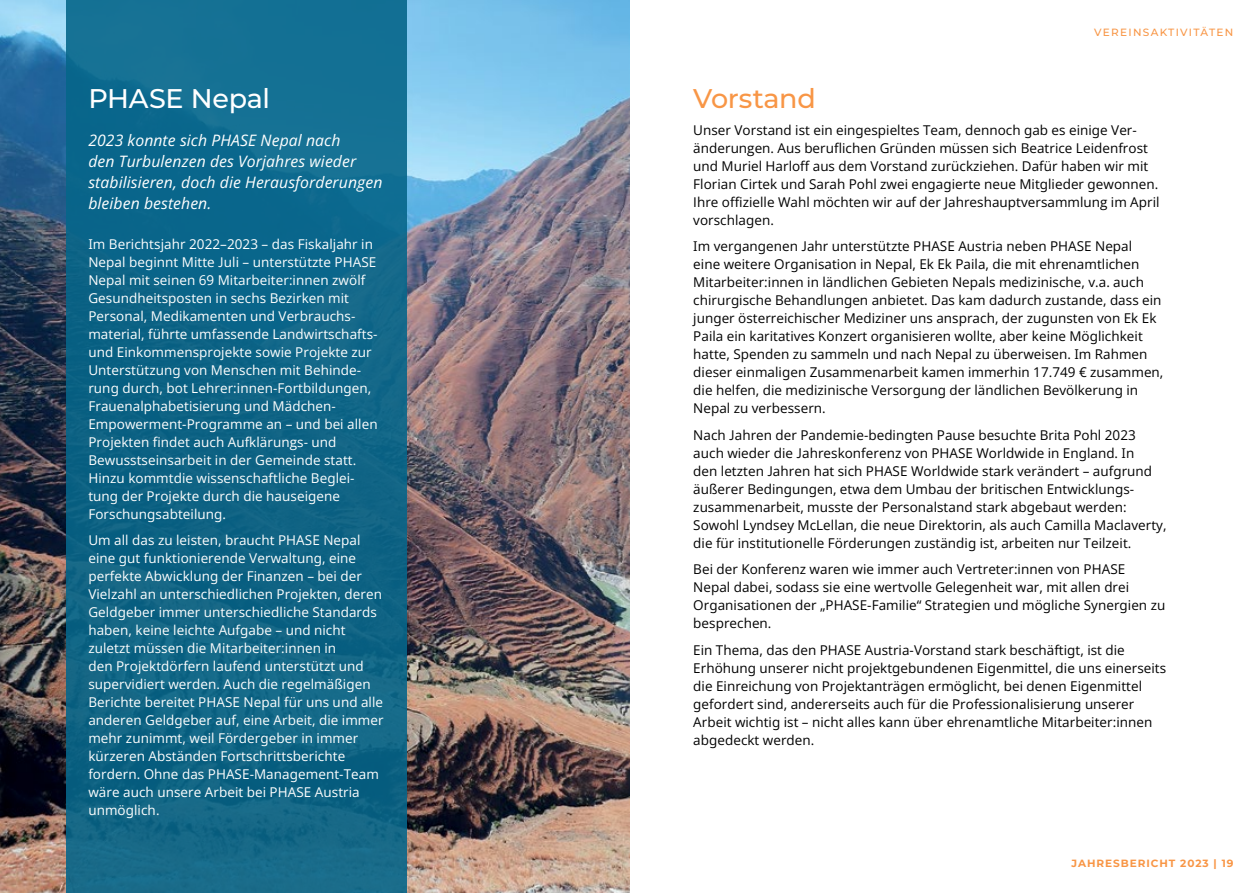
<style>
.page{position:relative;width:1259px;height:893px;background:#fff}
.page>*{position:absolute;margin:0;border:0;box-sizing:border-box;transform-origin:0 0}
.t1{font:500 27px "Montserrat";letter-spacing:-.01em;color:#fff}
.t2{font:500 27px "Montserrat";letter-spacing:-.01em;color:#f89646}
.t3{font:italic 15.75px/21px "Open Sans";letter-spacing:.005em;color:#fff}
.t4{font:13.5px/18px "Open Sans";letter-spacing:.005em;color:#000}
.t5{font:13.5px/18px "Open Sans";letter-spacing:.005em;color:#fff}
.t6{font:700 10.5px "Montserrat";letter-spacing:.09em;color:#f89646}
.t7{font:500 10.5px "Montserrat";letter-spacing:.125em;color:#f89646}
</style>
<div class="page">
<img style="left:0;top:0;width:629px;height:893px">
<div style="left:66px;top:0;width:340px;height:893px;background:linear-gradient(to right,#0d6486,#12698b)"></div>
<h1 class="t1" style="left:88px;top:80px;width:183px">PHASE Nepal</h1>
<p class="t3" style="left:88px;top:129px;width:296px">2023 konnte sich PHASE Nepal nach<br>den Turbulenzen des Vorjahres wieder stabilisieren, doch die Herausforderungen bleiben bestehen.</p>
<p class="t5" style="left:88px;top:234px;width:291px">Im Berichtsjahr 2022–2023 – das Fiskaljahr in Nepal beginnt Mitte Juli – unterstützte PHASE Nepal mit seinen 69 Mitarbeiter:innen zwölf Gesundheitsposten in sechs Bezirken mit Personal, Medikamenten und Verbrauchs&shy;material, führte umfassende Landwirtschafts&shy;und Einkommensprojekte sowie Projekte zur Unterstützung von Menschen mit Behinde&shy;rung durch, bot Lehrer:innen-Fortbildungen, Frauenalphabetisierung und Mädchen-Empowerment-Programme an – und bei allen Projekten findet auch Aufklärungs- und Bewusstseinsarbeit in der Gemeinde statt.<br>Hinzu kommtdie wissenschaftliche Beglei&shy;tung der Projekte durch die hauseigene Forschungsabteilung.</p>
<p class="t5" style="left:88px;top:531px;width:297px">Um all das zu leisten, braucht PHASE Nepal eine gut funktionierende Verwaltung, eine perfekte Abwicklung der Finanzen – bei der Vielzahl an unterschiedlichen Projekten, deren Geldgeber immer unterschiedliche Standards haben, keine leichte Aufgabe – und nicht zuletzt müssen die Mitarbeiter:innen in<br>den Projektdörfern laufend unterstützt und supervidiert werden. Auch die regelmäßigen Berichte bereitet PHASE Nepal für uns und alle anderen Geldgeber auf, eine Arbeit, die immer mehr zunimmt, weil Fördergeber in immer kürzeren Abständen Fortschrittsberichte fordern. Ohne das PHASE-Management-Team wäre auch unsere Arbeit bei PHASE Austria unmöglich.</p>
<p class="t7" style="left:1094px;top:25px;width:141px">VEREINSAKTIVITÄTEN</p>
<h1 class="t2" style="left:693px;top:80px;width:124px">Vorstand</h1>
<p class="t4" style="left:693px;top:120px;width:468px">Unser Vorstand ist ein eingespieltes Team, dennoch gab es einige Ver&shy;änderungen. Aus beruflichen Gründen müssen sich Beatrice Leidenfrost und Muriel Harloff aus dem Vorstand zurückziehen. Dafür haben wir mit Florian Cirtek und Sarah Pohl zwei engagierte neue Mitglieder gewonnen.<br>Ihre offizielle Wahl möchten wir auf der Jahreshauptversammlung im April vorschlagen.</p>
<p class="t4" style="left:693px;top:237px;width:472px">Im vergangenen Jahr unterstützte PHASE Austria neben PHASE Nepal<br>eine weitere Organisation in Nepal, Ek Ek Paila, die mit ehrenamtlichen Mitarbeiter:innen in ländlichen Gebieten Nepals medizinische, v.a. auch chirurgische Behandlungen anbietet. Das kam dadurch zustande, dass ein junger österreichischer Mediziner uns ansprach, der zugunsten von Ek Ek Paila ein karitatives Konzert organisieren wollte, aber keine Möglichkeit hatte, Spenden zu sammeln und nach Nepal zu überweisen. Im Rahmen dieser einmaligen Zusammenarbeit kamen immerhin 17.749 € zusammen, die helfen, die medizinische Versorgung der ländlichen Bevölkerung in Nepal zu verbessern.</p>
<p class="t4" style="left:693px;top:425px;width:475px">Nach Jahren der Pandemie-bedingten Pause besuchte Brita Pohl 2023 auch wieder die Jahreskonferenz von PHASE Worldwide in England. In<br>den letzten Jahren hat sich PHASE Worldwide stark verändert – aufgrund äußerer Bedingungen, etwa dem Umbau der britischen Entwicklungs&shy;zusammenarbeit, musste der Personalstand stark abgebaut werden:<br>Sowohl Lyndsey McLellan, die neue Direktorin, als auch Camilla Maclaverty, die für institutionelle Förderungen zuständig ist, arbeiten nur Teilzeit.</p>
<p class="t4" style="left:693px;top:560px;width:473px">Bei der Konferenz waren wie immer auch Vertreter:innen von PHASE Nepal dabei, sodass sie eine wertvolle Gelegenheit war, mit allen drei Organisationen der „PHASE-Familie“ Strategien und mögliche Synergien zu besprechen.</p>
<p class="t4" style="left:693px;top:640px;width:474px">Ein Thema, das den PHASE Austria-Vorstand stark beschäftigt, ist die Erhöhung unserer nicht projektgebundenen Eigenmittel, die uns einerseits die Einreichung von Projektanträgen ermöglicht, bei denen Eigenmittel gefordert sind, andererseits auch für die Professionalisierung unserer Arbeit wichtig ist – nicht alles kann über ehrenamtliche Mitarbeiter:innen abgedeckt werden.</p>
<p class="t6" style="left:1071px;top:856px;width:163px">JAHRESBERICHT 2023 | 19</p>
</div>
